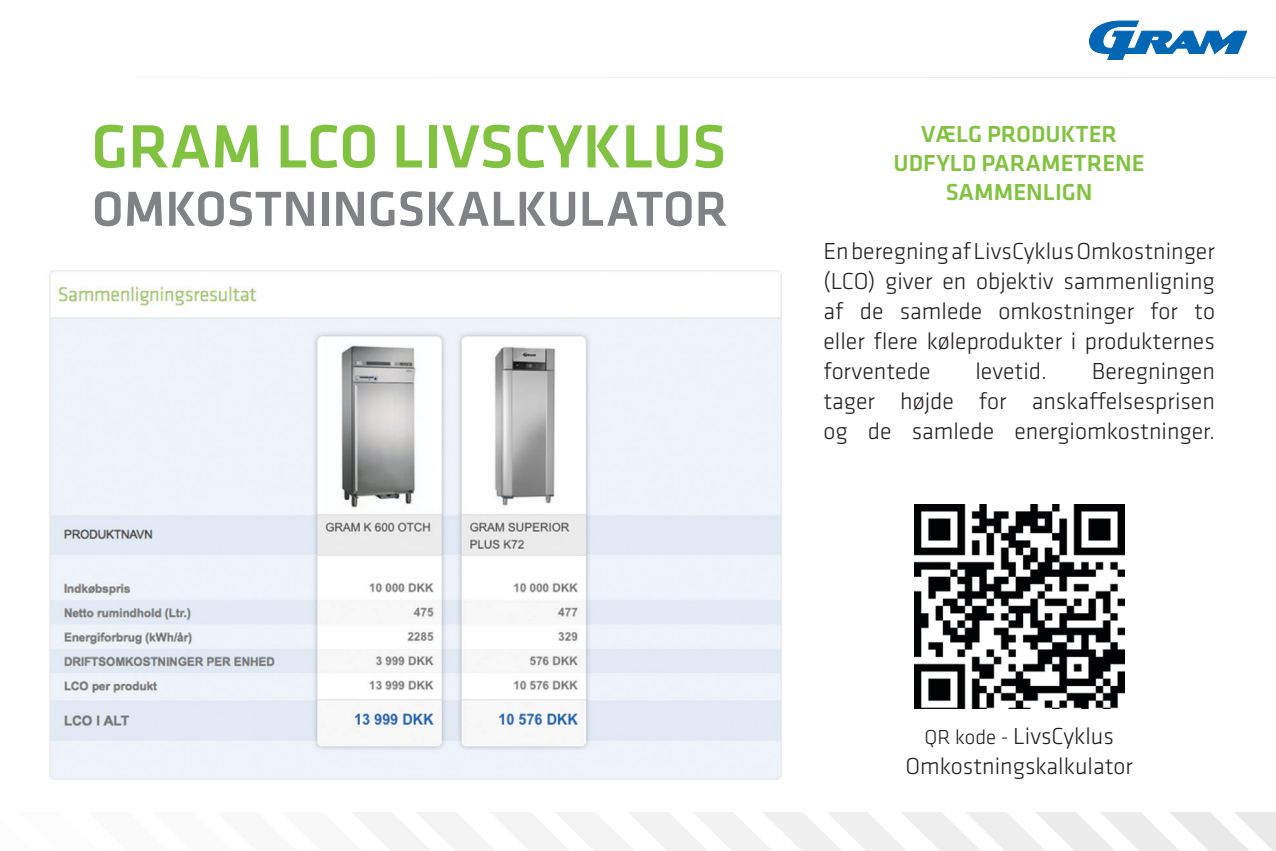
<style>
.page{position:relative;width:1276px;height:851px;background:#fff}
.page>*{position:absolute;margin:0;border:0;box-sizing:border-box;transform-origin:0 0}
.t1{font:500 63.3px "Klavika";color:#81c340}
.t2{font:500 51px "Klavika";color:#808285}
.t3{font:300 24px/30px "Klavika";color:#231f20;text-align:justify}
.t4{font:500 24px "Klavika";color:#81c340}
.s1{font-size:21px}
</style>
<div class="page">
<svg style="left:547px;top:20px;width:729px;height:58px"></svg>
<svg style="left:1089px;top:21px;width:158px;height:39px"></svg>
<svg style="left:353px;top:812px;width:923px;height:38px"></svg>
<img style="left:49px;top:270px;width:733px;height:510px">
<img style="left:914px;top:504px;width:210px;height:204px">
<p class="t1" style="left:91px;top:104px;width:636px">GRAM LCO LIVSCYKLUS</p>
<p class="t4" style="left:921px;top:118px;width:197px">VÆLG PRODUKTER</p>
<p class="t4" style="left:893px;top:147px;width:253px">UDFYLD PARAMETRENE</p>
<p class="t4" style="left:946px;top:176px;width:148px">SAMMENLIGN</p>
<p class="t2" style="left:92px;top:174px;width:637px">OMKOSTNINGSKALKULATOR</p>
<p class="t3" style="left:823px;top:236px;width:393px">En beregning af LivsCyklus Omkostninger (LCO) giver en objektiv sammenligning af de samlede omkostninger for to eller flere køleprodukter i produkternes forventede</p>
<p class="t3" style="left:975px;top:356px;width:73px">levetid.</p>
<p class="t3" style="left:823px;top:356px;width:393px;text-indent:268px">Beregningen tager højde for anskaffelsesprisen og de samlede energiomkostninger.</p>
<p class="t3" style="left:924px;top:721px;width:191px"><span class="s1">QR kode -</span> LivsCyklus</p>
<p class="t3" style="left:905px;top:751px;width:229px">Omkostningskalkulator</p>
</div>
